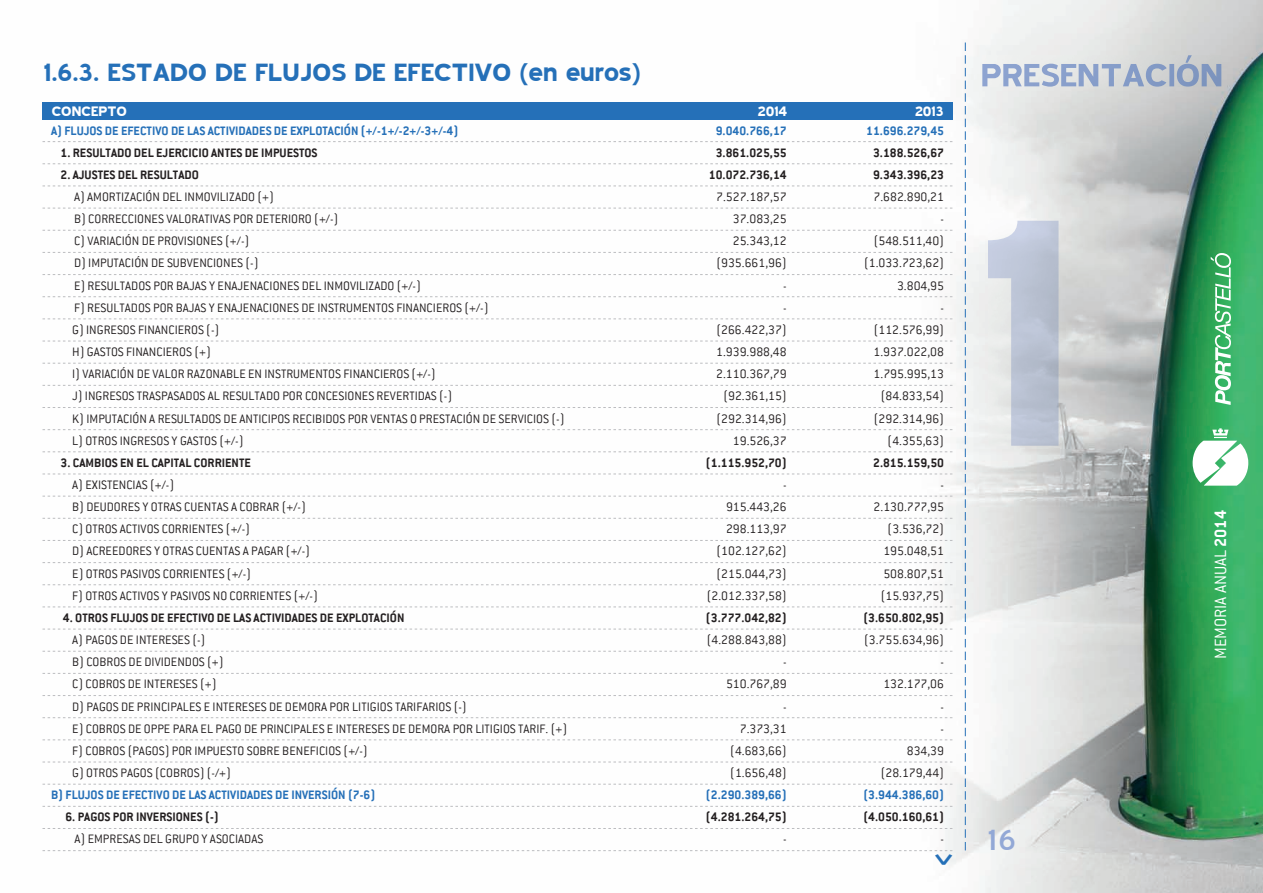
<style>
.page{position:relative;width:1263px;height:893px;background:#fff}
.page>*{position:absolute;margin:0;border:0;box-sizing:border-box;transform-origin:0 0}
.t1{font:700 37.2px "Conduit ITC";color:#2570b8;scale:.77 1}
.t2{font:36px "Blue Highway";color:#92a8d6}
.t3{font:700 30px "Blue Highway";letter-spacing:-.07em;color:#2570b8}
.t4{font:300 18px "Conduit ITC";color:#fff}
.t5{font:700 16.5px "Blue Highway";letter-spacing:-.07em;color:#fff}
.t6{font:300 13.5px "Conduit ITC";color:#231f20}
.t7{font:700 13.5px "Conduit ITC";color:#231f20}
.t8{font:700 13.5px "Conduit ITC";color:#2570b8}
.s1{font-weight:700}
</style>
<div class="page">
<img style="left:42px;top:0;width:1221px;height:893px">
<svg style="left:965px;top:43px;width:1px;height:807px"></svg>
<svg style="left:1211px;top:253px;width:20px;height:152px"></svg>
<img style="left:988px;top:221px;width:71px;height:225px">
<img style="left:982px;top:55px;width:239px;height:32px">
<svg style="left:1192px;top:428px;width:56px;height:58px"></svg>
<div style="left:43px;top:103px;width:909px;height:17px;background:#2570b8"></div>
<svg style="left:43px;top:141px;width:909px;height:1px"></svg>
<svg style="left:43px;top:163px;width:909px;height:1px"></svg>
<svg style="left:43px;top:186px;width:909px;height:1px"></svg>
<svg style="left:43px;top:208px;width:909px;height:1px"></svg>
<svg style="left:43px;top:230px;width:909px;height:1px"></svg>
<svg style="left:43px;top:252px;width:909px;height:1px"></svg>
<svg style="left:43px;top:274px;width:909px;height:1px"></svg>
<svg style="left:43px;top:296px;width:909px;height:1px"></svg>
<svg style="left:43px;top:319px;width:909px;height:1px"></svg>
<svg style="left:43px;top:341px;width:909px;height:1px"></svg>
<svg style="left:43px;top:363px;width:909px;height:1px"></svg>
<svg style="left:43px;top:385px;width:909px;height:1px"></svg>
<svg style="left:43px;top:407px;width:909px;height:1px"></svg>
<svg style="left:43px;top:429px;width:909px;height:1px"></svg>
<svg style="left:43px;top:451px;width:909px;height:1px"></svg>
<svg style="left:43px;top:474px;width:909px;height:1px"></svg>
<svg style="left:43px;top:496px;width:909px;height:1px"></svg>
<svg style="left:43px;top:518px;width:909px;height:1px"></svg>
<svg style="left:43px;top:540px;width:909px;height:1px"></svg>
<svg style="left:43px;top:562px;width:909px;height:1px"></svg>
<svg style="left:43px;top:584px;width:909px;height:1px"></svg>
<svg style="left:43px;top:607px;width:909px;height:1px"></svg>
<svg style="left:43px;top:629px;width:909px;height:1px"></svg>
<svg style="left:43px;top:651px;width:909px;height:1px"></svg>
<svg style="left:43px;top:673px;width:909px;height:1px"></svg>
<svg style="left:43px;top:695px;width:909px;height:1px"></svg>
<svg style="left:43px;top:717px;width:909px;height:1px"></svg>
<svg style="left:43px;top:739px;width:909px;height:1px"></svg>
<svg style="left:43px;top:762px;width:909px;height:1px"></svg>
<svg style="left:43px;top:784px;width:909px;height:1px"></svg>
<svg style="left:43px;top:806px;width:909px;height:1px"></svg>
<svg style="left:43px;top:828px;width:909px;height:1px"></svg>
<svg style="left:43px;top:850px;width:909px;height:1px"></svg>
<h3 class="t3" style="left:43px;top:57px;width:601px">1.6.3. ESTADO DE FLUJOS DE EFECTIVO (en euros)</h3>
<p class="t5" style="left:51px;top:103px;width:78px">CONCEPTO</p>
<p class="t5" style="left:757px;top:103px;width:32px">2014</p>
<p class="t5" style="left:914px;top:103px;width:31px">2013</p>
<p class="t8" style="left:51px;top:122px;width:409px">A) FLUJOS DE EFECTIVO DE LAS ACTIVIDADES DE EXPLOTACIÓN (+/-1+/-2+/-3+/-4)</p>
<p class="t8" style="left:716px;top:122px;width:72px">9.040.766,17</p>
<p class="t8" style="left:866px;top:122px;width:79px">11.696.279,45</p>
<p class="t7" style="left:61px;top:145px;width:258px">1. RESULTADO DEL EJERCICIO ANTES DE IMPUESTOS</p>
<p class="t7" style="left:716px;top:145px;width:72px">3.861.025,55</p>
<p class="t7" style="left:873px;top:145px;width:72px">3.188.526,67</p>
<p class="t7" style="left:61px;top:167px;width:140px">2. AJUSTES DEL RESULTADO</p>
<p class="t7" style="left:709px;top:167px;width:79px">10.072.736,14</p>
<p class="t7" style="left:873px;top:167px;width:72px">9.343.396,23</p>
<p class="t6" style="left:74px;top:189px;width:201px">A) AMORTIZACIÓN DEL INMOVILIZADO (+)</p>
<p class="t6" style="left:716px;top:189px;width:72px">7.527.187,57</p>
<p class="t6" style="left:874px;top:189px;width:72px">7.682.890,21</p>
<p class="t6" style="left:74px;top:212px;width:266px">B) CORRECCIONES VALORATIVAS POR DETERIORO (+/-)</p>
<p class="t6" style="left:733px;top:212px;width:55px">37.083,25</p>
<p class="t6" style="left:940px;top:212px;width:5px">-</p>
<p class="t6" style="left:74px;top:234px;width:177px">C) VARIACIÓN DE PROVISIONES (+/-)</p>
<p class="t6" style="left:733px;top:234px;width:55px">25.343,12</p>
<p class="t6" style="left:874px;top:234px;width:72px">(548.511,40)</p>
<p class="t6" style="left:74px;top:256px;width:186px">D) IMPUTACIÓN DE SUBVENCIONES (-)</p>
<p class="t6" style="left:716px;top:256px;width:72px">(935.661,96)</p>
<p class="t6" style="left:864px;top:256px;width:81px">(1.033.723,62)</p>
<p class="t6" style="left:74px;top:278px;width:348px">E) RESULTADOS POR BAJAS Y ENAJENACIONES DEL INMOVILIZADO (+/-)</p>
<p class="t6" style="left:783px;top:278px;width:5px">-</p>
<p class="t6" style="left:897px;top:278px;width:48px">3.804,95</p>
<p class="t6" style="left:74px;top:300px;width:416px">F) RESULTADOS POR BAJAS Y ENAJENACIONES DE INSTRUMENTOS FINANCIEROS (+/-)</p>
<p class="t6" style="left:783px;top:300px;width:5px">-</p>
<p class="t6" style="left:940px;top:300px;width:5px">-</p>
<p class="t6" style="left:72px;top:322px;width:149px">G) INGRESOS FINANCIEROS (-)</p>
<p class="t6" style="left:716px;top:322px;width:72px">(266.422,37)</p>
<p class="t6" style="left:874px;top:322px;width:72px">(112.576,99)</p>
<p class="t6" style="left:72px;top:344px;width:140px">H) GASTOS FINANCIEROS (+)</p>
<p class="t6" style="left:716px;top:344px;width:72px">1.939.988,48</p>
<p class="t6" style="left:874px;top:344px;width:72px">1.937.022,08</p>
<p class="t6" style="left:72px;top:367px;width:365px">I) VARIACIÓN DE VALOR RAZONABLE EN INSTRUMENTOS FINANCIEROS (+/-)</p>
<p class="t6" style="left:716px;top:367px;width:72px">2.110.367,79</p>
<p class="t6" style="left:874px;top:367px;width:72px">1.795.995,13</p>
<p class="t6" style="left:72px;top:389px;width:382px">J) INGRESOS TRASPASADOS AL RESULTADO POR CONCESIONES REVERTIDAS (-)</p>
<p class="t6" style="left:723px;top:389px;width:65px">(92.361,15)</p>
<p class="t6" style="left:881px;top:389px;width:65px">(84.833,54)</p>
<p class="t6" style="left:72px;top:411px;width:494px">K) IMPUTACIÓN A RESULTADOS DE ANTICIPOS RECIBIDOS POR VENTAS O PRESTACIÓN DE SERVICIOS (-)</p>
<p class="t6" style="left:716px;top:411px;width:72px">(292.314,96)</p>
<p class="t6" style="left:874px;top:411px;width:72px">(292.314,96)</p>
<p class="t6" style="left:72px;top:433px;width:173px">L) OTROS INGRESOS Y GASTOS (+/-)</p>
<p class="t6" style="left:733px;top:433px;width:55px">19.526,37</p>
<p class="t6" style="left:887px;top:433px;width:58px">(4.355,63)</p>
<p class="t7" style="left:61px;top:455px;width:192px">3. CAMBIOS EN EL CAPITAL CORRIENTE</p>
<p class="t7" style="left:706px;top:455px;width:82px">(1.115.952,70)</p>
<p class="t7" style="left:873px;top:455px;width:72px">2.815.159,50</p>
<p class="t6" style="left:72px;top:477px;width:103px">A) EXISTENCIAS (+/-)</p>
<p class="t6" style="left:783px;top:477px;width:5px">-</p>
<p class="t6" style="left:940px;top:477px;width:5px">-</p>
<p class="t6" style="left:72px;top:500px;width:235px">B) DEUDORES Y OTRAS CUENTAS A COBRAR (+/-)</p>
<p class="t6" style="left:726px;top:500px;width:62px">915.443,26</p>
<p class="t6" style="left:874px;top:500px;width:72px">2.130.777,95</p>
<p class="t6" style="left:72px;top:522px;width:179px">C) OTROS ACTIVOS CORRIENTES (+/-)</p>
<p class="t6" style="left:726px;top:522px;width:62px">298.113,97</p>
<p class="t6" style="left:887px;top:522px;width:58px">(3.536,72)</p>
<p class="t6" style="left:72px;top:544px;width:239px">D) ACREEDORES Y OTRAS CUENTAS A PAGAR (+/-)</p>
<p class="t6" style="left:716px;top:544px;width:72px">(102.127,62)</p>
<p class="t6" style="left:883px;top:544px;width:62px">195.048,51</p>
<p class="t6" style="left:72px;top:566px;width:180px">E) OTROS PASIVOS CORRIENTES (+/-)</p>
<p class="t6" style="left:716px;top:566px;width:72px">(215.044,73)</p>
<p class="t6" style="left:883px;top:566px;width:62px">508.807,51</p>
<p class="t6" style="left:72px;top:588px;width:247px">F) OTROS ACTIVOS Y PASIVOS NO CORRIENTES (+/-)</p>
<p class="t6" style="left:707px;top:588px;width:81px">(2.012.337,58)</p>
<p class="t6" style="left:881px;top:588px;width:65px">(15.937,75)</p>
<p class="t7" style="left:63px;top:610px;width:343px">4. OTROS FLUJOS DE EFECTIVO DE LAS ACTIVIDADES DE EXPLOTACIÓN</p>
<p class="t7" style="left:706px;top:610px;width:82px">(3.777.042,82)</p>
<p class="t7" style="left:863px;top:610px;width:82px">(3.650.802,95)</p>
<p class="t6" style="left:72px;top:632px;width:135px">A) PAGOS DE INTERESES (-)</p>
<p class="t6" style="left:707px;top:632px;width:81px">(4.288.843,88)</p>
<p class="t6" style="left:864px;top:632px;width:81px">(3.755.634,96)</p>
<p class="t6" style="left:72px;top:655px;width:153px">B) COBROS DE DIVIDENDOS (+)</p>
<p class="t6" style="left:783px;top:655px;width:5px">-</p>
<p class="t6" style="left:940px;top:655px;width:5px">-</p>
<p class="t6" style="left:72px;top:677px;width:146px">C) COBROS DE INTERESES (+)</p>
<p class="t6" style="left:726px;top:677px;width:62px">510.767,89</p>
<p class="t6" style="left:883px;top:677px;width:62px">132.177,06</p>
<p class="t6" style="left:72px;top:699px;width:396px">D) PAGOS DE PRINCIPALES E INTERESES DE DEMORA POR LITIGIOS TARIFARIOS (-)</p>
<p class="t6" style="left:783px;top:699px;width:5px">-</p>
<p class="t6" style="left:940px;top:699px;width:5px">-</p>
<p class="t6" style="left:72px;top:721px;width:497px">E) COBROS DE OPPE PARA EL PAGO DE PRINCIPALES E INTERESES DE DEMORA POR LITIGIOS TARIF. (+)</p>
<p class="t6" style="left:740px;top:721px;width:48px">7.373,31</p>
<p class="t6" style="left:940px;top:721px;width:5px">-</p>
<p class="t6" style="left:72px;top:743px;width:297px">F) COBROS (PAGOS) POR IMPUESTO SOBRE BENEFICIOS (+/-)</p>
<p class="t6" style="left:730px;top:743px;width:58px">(4.683,66)</p>
<p class="t6" style="left:907px;top:743px;width:39px">834,39</p>
<p class="t6" style="left:72px;top:765px;width:160px">G) OTROS PAGOS (COBROS) (-/+)</p>
<p class="t6" style="left:730px;top:765px;width:58px">(1.656,48)</p>
<p class="t6" style="left:881px;top:765px;width:65px">(28.179,44)</p>
<p class="t8" style="left:51px;top:787px;width:326px">B) FLUJOS DE EFECTIVO DE LAS ACTIVIDADES DE INVERSIÓN (7-6)</p>
<p class="t8" style="left:706px;top:787px;width:82px">(2.290.389,66)</p>
<p class="t8" style="left:863px;top:787px;width:82px">(3.944.386,60)</p>
<p class="t7" style="left:65px;top:809px;width:155px">6. PAGOS POR INVERSIONES (-)</p>
<p class="t7" style="left:706px;top:809px;width:82px">(4.281.264,75)</p>
<p class="t7" style="left:863px;top:809px;width:82px">(4.050.160,61)</p>
<p class="t6" style="left:75px;top:832px;width:190px">A) EMPRESAS DEL GRUPO Y ASOCIADAS</p>
<p class="t6" style="left:783px;top:832px;width:5px">-</p>
<p class="t6" style="left:940px;top:832px;width:5px">-</p>
<h1 class="t1" style="left:968px;top:852px;width:20px;rotate:90deg">&gt;</h1>
<h2 class="t2" style="left:986px;top:822px;width:32px">16</h2>
<h3 class="t4" style="left:1210px;top:659px;width:150px;rotate:-90deg">MEMORIA ANUAL <span class="s1">2014</span></h3>
</div>
